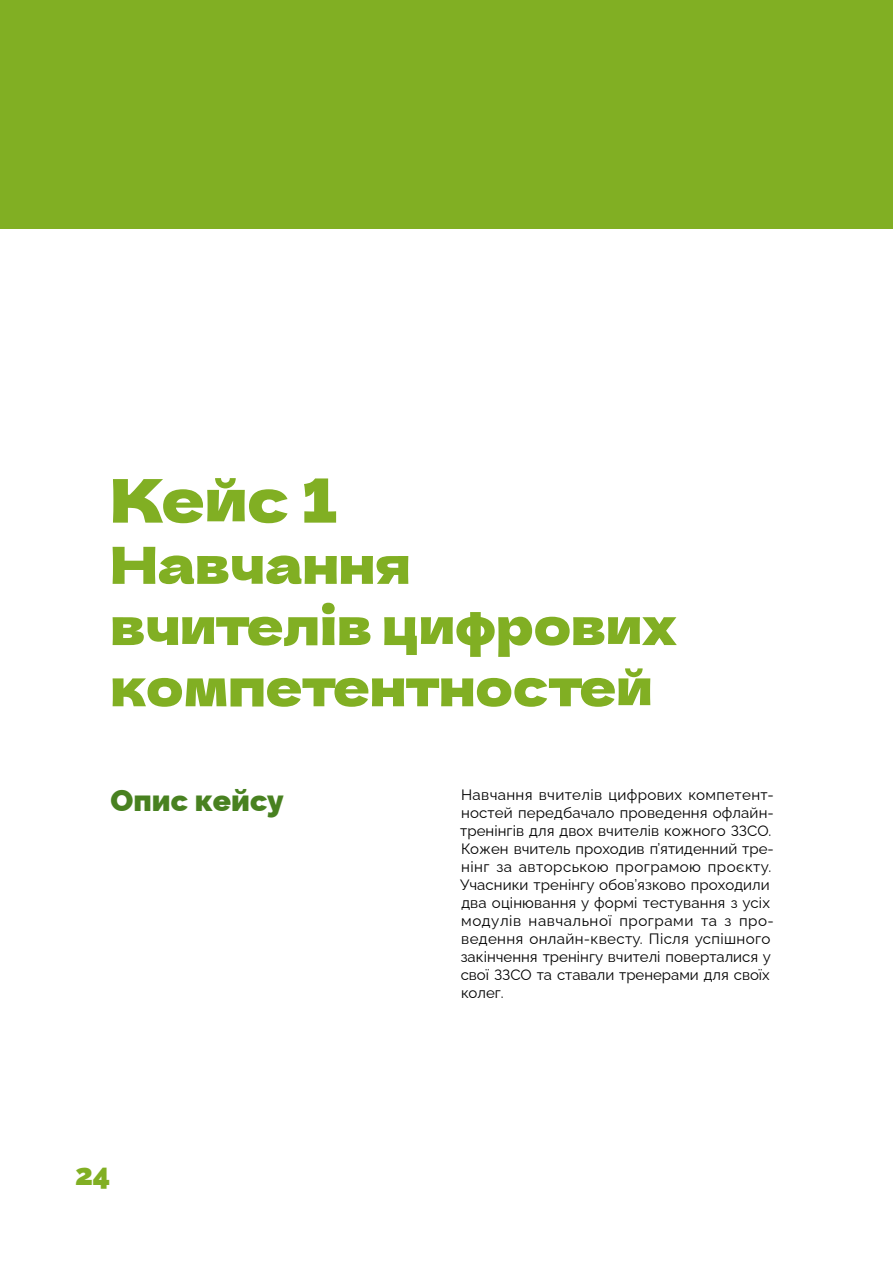
<style>
.page{position:relative;width:893px;height:1263px;background:#fff}
.page>*{position:absolute;margin:0;border:0;box-sizing:border-box;transform-origin:0 0}
.t1{font:60px "Dela Gothic One";color:#81af23}
.t2{font:51px/61.2px "Dela Gothic One";color:#81af23}
.t3{font:900 30px "Raleway";color:#488120}
.t4{font:900 30px "Raleway";color:#81af23}
.t5{font:15px/18px "Raleway";letter-spacing:.01em;color:#000}
</style>
<div class="page">
<div style="left:0;top:0;width:893px;height:228px;background:#81af23"></div>
<h1 class="t1" style="left:111px;top:454px;width:228px">Кейс 1</h1>
<h2 class="t2" style="left:111px;top:531px;width:568px">Навчання вчителів цифрових компетентностей</h2>
<h3 class="t3" style="left:111px;top:776px;width:175px">Опис кейсу</h3>
<p class="t5" style="left:460px;top:784px;width:315px">Навчання вчителів цифрових компетент&shy;ностей передбачало проведення офлайн&shy;тренінгів для двох вчителів кожного ЗЗСО.<br>Кожен вчитель проходив п’ятиденний тре&shy;нінг за авторською програмою проєкту.<br>Учасники тренінгу обов’язково проходили два оцінювання у формі тестування з усіх модулів навчальної програми та з про&shy;ведення онлайн-квесту. Після успішного закінчення тренінгу вчителі поверталися у свої ЗЗСО та ставали тренерами для своїх колег.</p>
<h3 class="t4" style="left:75px;top:1150px;width:37px">24</h3>
</div>
